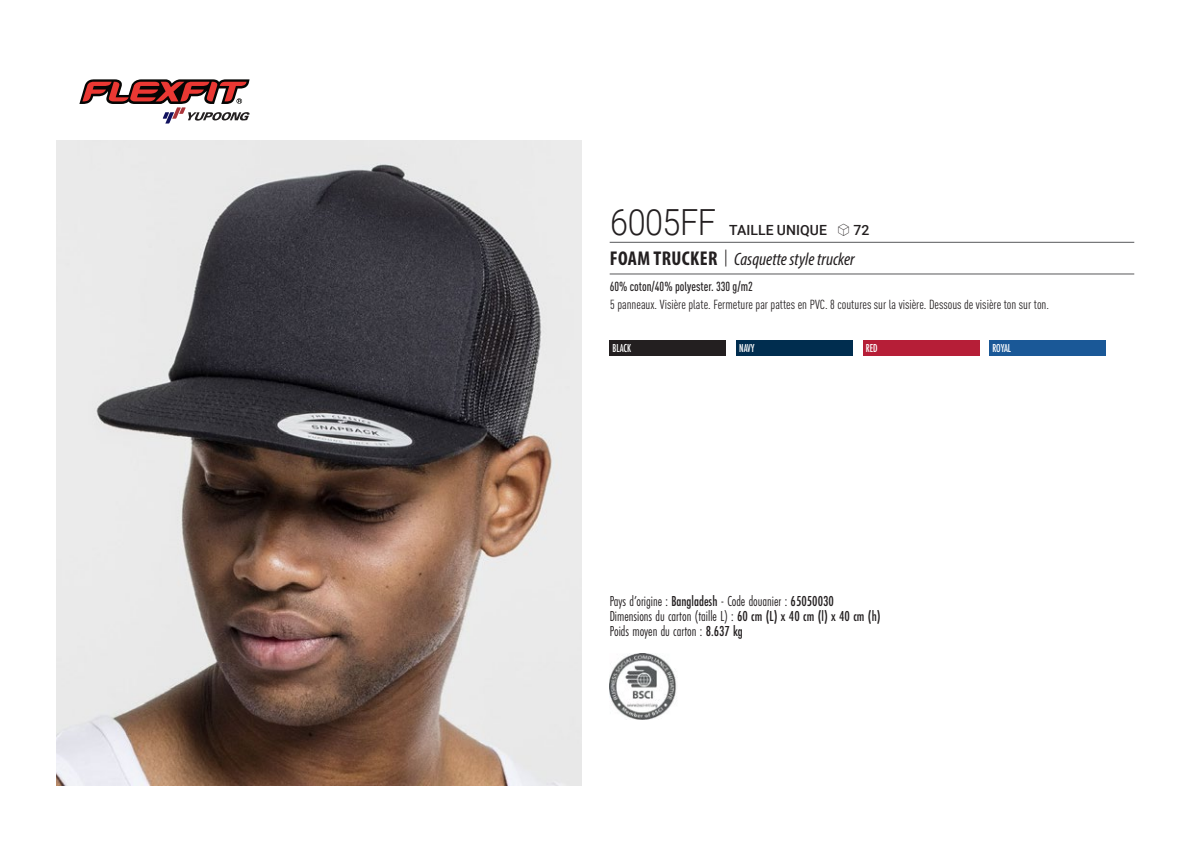
<style>
.page{position:relative;width:1191px;height:842px;background:#fff}
.page>*{position:absolute;margin:0;border:0;box-sizing:border-box;transform-origin:0 0}
.t1{font:300 36px "Roboto";letter-spacing:-.015em;color:#231f20;scale:.9 1}
.t2{font:italic 18px "Myriad Variable Concept";color:#231f20}
.t3{font:15px "Futura PT Cond";color:#231f20;scale:.95 1}
.t4{font:500 14px "Roboto";letter-spacing:.005em;color:#231f20}
.t5{font:condensed 13px "DIN Pro";color:#231f20}
.grammage_2020{font:500 condensed 13px "DIN Pro";color:#231f20;scale:.95 1}
.Coloris_nuancier_bla{font:500 12px "Futura PT Cond";letter-spacing:-.01em;color:#fff;scale:.9 1}
.s1{font-family:"Linotype Shapeshifter";font-weight:400;font-size:16px}
.s2{font-family:"Myriad Pro";font-weight:700;font-style:normal;font-stretch:condensed;font-size:20px}
.s3{font-family:"Roboto Condensed";font-weight:300;font-style:normal;font-size:20px}
.s4{font-weight:500}
</style>
<div class="page">
<img style="left:57px;top:140px;width:524px;height:645px">
<svg style="left:79px;top:79px;width:170px;height:45px"></svg>
<div style="left:609px;top:340px;width:117px;height:16px;background:#231f20"></div>
<div style="left:736px;top:340px;width:116px;height:16px;background:#002d4f"></div>
<div style="left:863px;top:340px;width:116px;height:16px;background:#b61e37"></div>
<div style="left:989px;top:340px;width:116px;height:16px;background:#1a5897"></div>
<img style="left:609px;top:654px;width:68px;height:66px">
<hr style="left:609px;top:242px;width:525px;height:1px;background:#57585a">
<hr style="left:609px;top:274px;width:525px;height:1px;background:#57585a">
<p class="t1" style="left:610px;top:197px;width:119px">6005FF</p>
<p class="t4" style="left:729px;top:220px;width:142px">TAILLE UNIQUE <span class="s1">S</span> 72</p>
<p class="t2" style="left:610px;top:249px;width:246px"><span class="s2">FOAM TRUCKER</span> <span class="s3">|</span> Casquette style trucker</p>
<p class="grammage_2020" style="left:609px;top:277px;width:152px">60% coton/40% polyester. 330 g/m2</p>
<p class="t5" style="left:610px;top:295px;width:440px">5 panneaux. Visière plate. Fermeture par pattes en PVC. 8 coutures sur la visière. Dessous de visière ton sur ton.</p>
<p class="Coloris_nuancier_bla" style="left:612px;top:341px;width:22px">BLACK</p>
<p class="Coloris_nuancier_bla" style="left:739px;top:341px;width:18px">NAVY</p>
<p class="Coloris_nuancier_bla" style="left:866px;top:341px;width:15px">RED</p>
<p class="Coloris_nuancier_bla" style="left:992px;top:341px;width:22px">ROYAL</p>
<p class="t3" style="left:609px;top:592px;width:237px">Pays d’origine : <span class="s4">Bangladesh</span> - Code douanier : <span class="s4">65050030</span></p>
<p class="t3" style="left:609px;top:607px;width:287px">Dimensions du carton (taille L) : <span class="s4">60 cm (L) x 40 cm (l) x 40 cm (h)</span></p>
<p class="t3" style="left:609px;top:622px;width:142px">Poids moyen du carton : <span class="s4">8.637 kg</span></p>
</div>
